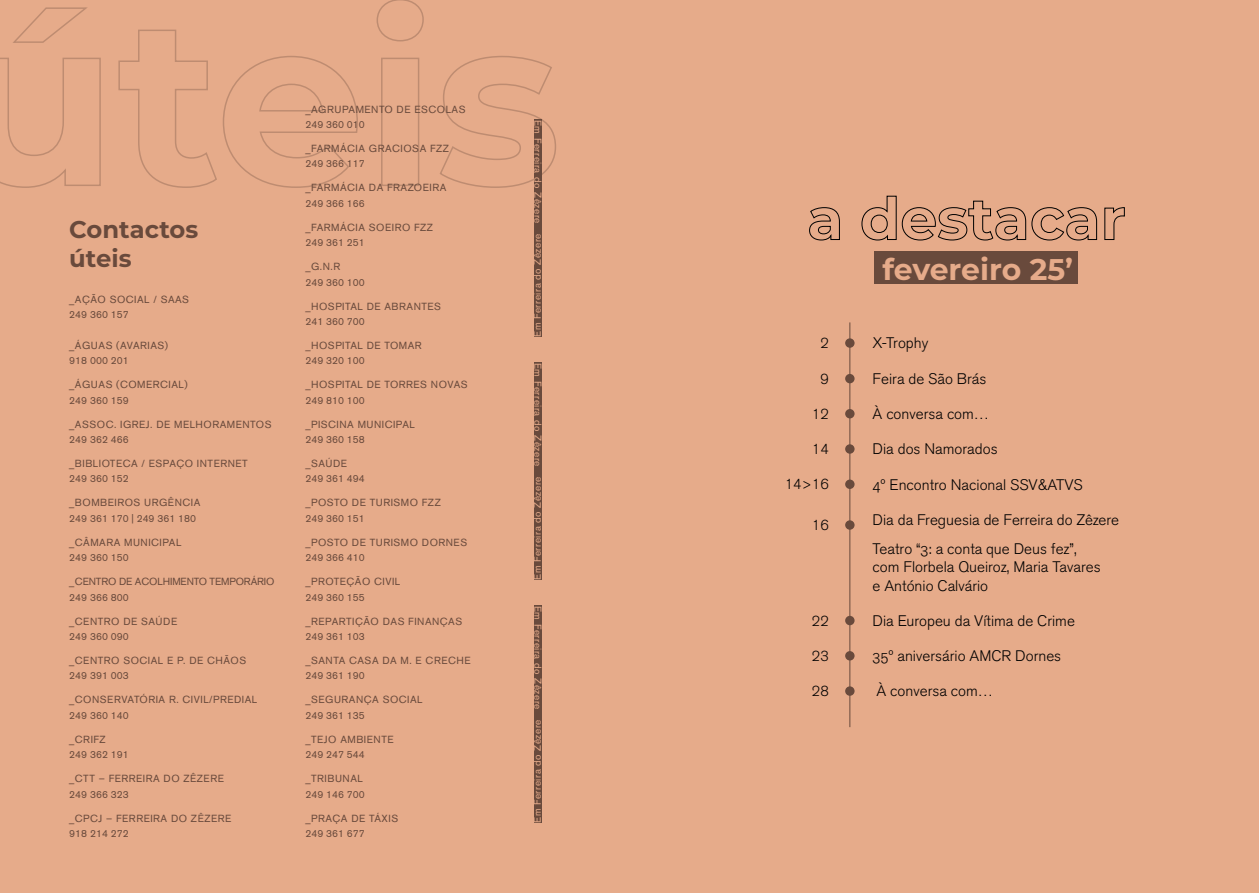
<style>
.page{position:relative;width:1259px;height:893px;background:#fff}
.page>*{position:absolute;margin:0;border:0;box-sizing:border-box;transform-origin:0 0}
.t1{font:700 29.85px "Montserrat";letter-spacing:-.005em;color:#e6ab8a}
.t2{font:700 24.3px/29.1px "Montserrat";color:#694a3c}
.t3{font:15.15px/28.8px "Akzidenz Grotesk BQ Light Os F";color:#000}
.t4{font:300 14.4px "Akzidenz Grotesk BQ";color:#000}
.t5{font:10.2px/15.5px "Akzidenz Grotesk BQ";letter-spacing:.05em;color:#694a3c}
.t6{font:10.2px/15.5px "Akzidenz Grotesk BQ";color:#694a3c}
.t7{font:10.2px/15.5px "Akzidenz Grotesk BQ";letter-spacing:-.01em;color:#694a3c}
.t8{font:10.2px/15.5px "Akzidenz Grotesk BQ";letter-spacing:.03em;color:#694a3c}
.t9{font:9.9px "Akzidenz Grotesk BQ";letter-spacing:.05em;color:#e6ab8a}
</style>
<div class="page">
<div style="left:0;top:0;width:629px;height:893px;background:#e6ab8a"></div>
<svg style="left:0;top:0;width:556px;height:189px"></svg>
<div style="left:629px;top:0;width:630px;height:893px;background:#e6ab8a"></div>
<div style="left:534px;top:226px;width:7px;height:111px;background:#694a3c"></div>
<div style="left:534px;top:120px;width:7px;height:111px;background:#694a3c"></div>
<div style="left:534px;top:469px;width:7px;height:111px;background:#694a3c"></div>
<div style="left:534px;top:363px;width:7px;height:111px;background:#694a3c"></div>
<div style="left:534px;top:712px;width:7px;height:111px;background:#694a3c"></div>
<div style="left:534px;top:606px;width:7px;height:111px;background:#694a3c"></div>
<div style="left:874px;top:251px;width:203px;height:33px;background:#694a3c"></div>
<svg style="left:809px;top:195px;width:316px;height:46px"></svg>
<hr style="left:849px;top:322px;width:1px;height:405px;background:#694a3c">
<div style="left:845px;top:338px;width:9px;height:10px;background:#694a3c;border-radius:50%"></div>
<div style="left:845px;top:374px;width:9px;height:9px;background:#694a3c;border-radius:50%"></div>
<div style="left:845px;top:409px;width:9px;height:9px;background:#694a3c;border-radius:50%"></div>
<div style="left:845px;top:480px;width:9px;height:9px;background:#694a3c;border-radius:50%"></div>
<div style="left:845px;top:616px;width:9px;height:9px;background:#694a3c;border-radius:50%"></div>
<div style="left:845px;top:520px;width:9px;height:10px;background:#694a3c;border-radius:50%"></div>
<div style="left:845px;top:444px;width:9px;height:10px;background:#694a3c;border-radius:50%"></div>
<div style="left:845px;top:651px;width:9px;height:9px;background:#694a3c;border-radius:50%"></div>
<div style="left:845px;top:686px;width:9px;height:10px;background:#694a3c;border-radius:50%"></div>
<h2 class="t2" style="left:69px;top:214px;width:130px">Contactos úteis</h2>
<p class="t5" style="left:69px;top:291px;width:121px">_AÇÃO SOCIAL / SAAS<br>249 360 157</p>
<p class="t8" style="left:69px;top:338px;width:100px">_ÁGUAS (AVARIAS)<br>918 000 201</p>
<p class="t5" style="left:69px;top:377px;width:120px">_ÁGUAS (COMERCIAL)<br>249 360 159</p>
<p class="t5" style="left:69px;top:416px;width:204px">_ASSOC. IGREJ. DE MELHORAMENTOS<br>249 362 466</p>
<p class="t5" style="left:69px;top:456px;width:180px">_BIBLIOTECA / ESPAÇO INTERNET<br>249 360 152</p>
<p class="t5" style="left:69px;top:495px;width:132px">_BOMBEIROS URGÊNCIA<br>249 361 170 | 249 361 180</p>
<p class="t5" style="left:69px;top:534px;width:114px">_CÂMARA MUNICIPAL<br>249 360 150</p>
<p class="t7" style="left:69px;top:574px;width:207px">_CENTRO DE ACOLHIMENTO TEMPORÁRIO<br>249 366 800</p>
<p class="t5" style="left:69px;top:613px;width:109px">_CENTRO DE SAÚDE<br>249 360 090</p>
<p class="t5" style="left:69px;top:653px;width:178px">_CENTRO SOCIAL E P. DE CHÃOS<br>249 391 003</p>
<p class="t5" style="left:69px;top:692px;width:189px">_CONSERVATÓRIA R. CIVIL/PREDIAL<br>249 360 140</p>
<p class="t6" style="left:69px;top:731px;width:61px">_CRIFZ<br>249 362 191</p>
<p class="t5" style="left:69px;top:771px;width:156px">_CTT – FERREIRA DO ZÊZERE<br>249 366 323</p>
<p class="t5" style="left:69px;top:810px;width:163px">_CPCJ – FERREIRA DO ZÊZERE<br>918 214 272</p>
<p class="t5" style="left:305px;top:101px;width:161px">_AGRUPAMENTO DE ESCOLAS<br>249 360 010</p>
<p class="t5" style="left:305px;top:141px;width:145px">_FARMÁCIA GRACIOSA FZZ<br>249 366 117</p>
<p class="t5" style="left:305px;top:180px;width:142px">_FARMÁCIA DA FRAZOEIRA<br>249 366 166</p>
<p class="t5" style="left:305px;top:219px;width:129px">_FARMÁCIA SOEIRO FZZ<br>249 361 251</p>
<p class="t6" style="left:305px;top:259px;width:61px">_G.N.R<br>249 360 100</p>
<p class="t5" style="left:305px;top:298px;width:137px">_HOSPITAL DE ABRANTES<br>241 360 700</p>
<p class="t5" style="left:305px;top:338px;width:118px">_HOSPITAL DE TOMAR<br>249 320 100</p>
<p class="t5" style="left:305px;top:377px;width:164px">_HOSPITAL DE TORRES NOVAS<br>249 810 100</p>
<p class="t5" style="left:305px;top:416px;width:111px">_PISCINA MUNICIPAL<br>249 360 158</p>
<p class="t6" style="left:305px;top:456px;width:61px">_SAÚDE<br>249 361 494</p>
<p class="t5" style="left:305px;top:495px;width:137px">_POSTO DE TURISMO FZZ<br>249 360 151</p>
<p class="t5" style="left:305px;top:534px;width:163px">_POSTO DE TURISMO DORNES<br>249 366 410</p>
<p class="t5" style="left:305px;top:574px;width:96px">_PROTEÇÃO CIVIL<br>249 360 155</p>
<p class="t5" style="left:305px;top:613px;width:158px">_REPARTIÇÃO DAS FINANÇAS<br>249 361 103</p>
<p class="t5" style="left:305px;top:653px;width:167px">_SANTA CASA DA M. E CRECHE<br>249 361 190</p>
<p class="t5" style="left:305px;top:692px;width:119px">_SEGURANÇA SOCIAL<br>249 361 135</p>
<p class="t5" style="left:305px;top:731px;width:90px">_TEJO AMBIENTE<br>249 247 544</p>
<p class="t5" style="left:305px;top:771px;width:61px">_TRIBUNAL<br>249 146 700</p>
<p class="t5" style="left:305px;top:810px;width:94px">_PRAÇA DE TÁXIS<br>249 361 677</p>
<p class="t9" style="left:544px;top:120px;width:105px;rotate:90deg">Em Ferreira do Zêzere</p>
<p class="t9" style="left:531px;top:337px;width:105px;rotate:-90deg">Em Ferreira do Zêzere</p>
<p class="t9" style="left:544px;top:363px;width:105px;rotate:90deg">Em Ferreira do Zêzere</p>
<p class="t9" style="left:531px;top:580px;width:105px;rotate:-90deg">Em Ferreira do Zêzere</p>
<p class="t9" style="left:544px;top:606px;width:105px;rotate:90deg">Em Ferreira do Zêzere</p>
<p class="t9" style="left:531px;top:823px;width:105px;rotate:-90deg">Em Ferreira do Zêzere</p>
<h1 class="t1" style="left:882px;top:248px;width:192px">fevereiro 25’</h1>
<h3 class="t4" style="left:820px;top:335px;width:10px">2</h3>
<h3 class="t3" style="left:872px;top:329px;width:57px">X-Trophy</h3>
<h3 class="t4" style="left:820px;top:371px;width:10px">9</h3>
<h3 class="t3" style="left:872px;top:365px;width:115px">Feira de São Brás</h3>
<h3 class="t3" style="left:872px;top:400px;width:118px">À conversa com…</h3>
<h3 class="t4" style="left:812px;top:406px;width:18px">12</h3>
<h3 class="t4" style="left:812px;top:441px;width:18px">14</h3>
<h3 class="t3" style="left:872px;top:435px;width:127px">Dia dos Namorados</h3>
<h3 class="t4" style="left:785px;top:476px;width:45px">14&gt;16</h3>
<h3 class="t3" style="left:872px;top:470px;width:212px">4º Encontro Nacional SSV&amp;ATVS</h3>
<h3 class="t4" style="left:812px;top:517px;width:18px">16</h3>
<h3 class="t3" style="left:872px;top:506px;width:248px">Dia da Freguesia de Ferreira do Zêzere<br>Teatro “3: a conta que Deus fez”,</h3>
<h3 class="t3" style="left:872px;top:558px;width:230px;line-height:18.5px">com Florbela Queiroz, Maria Tavares e António Calvário</h3>
<h3 class="t4" style="left:812px;top:613px;width:18px">22</h3>
<h3 class="t3" style="left:872px;top:607px;width:204px">Dia Europeu da Vítima de Crime</h3>
<h3 class="t4" style="left:812px;top:648px;width:18px">23</h3>
<h3 class="t3" style="left:872px;top:642px;width:190px">35º aniversário AMCR Dornes</h3>
<h3 class="t4" style="left:812px;top:683px;width:18px">28</h3>
<h3 class="t3" style="left:876px;top:677px;width:118px">À conversa com…</h3>
</div>
